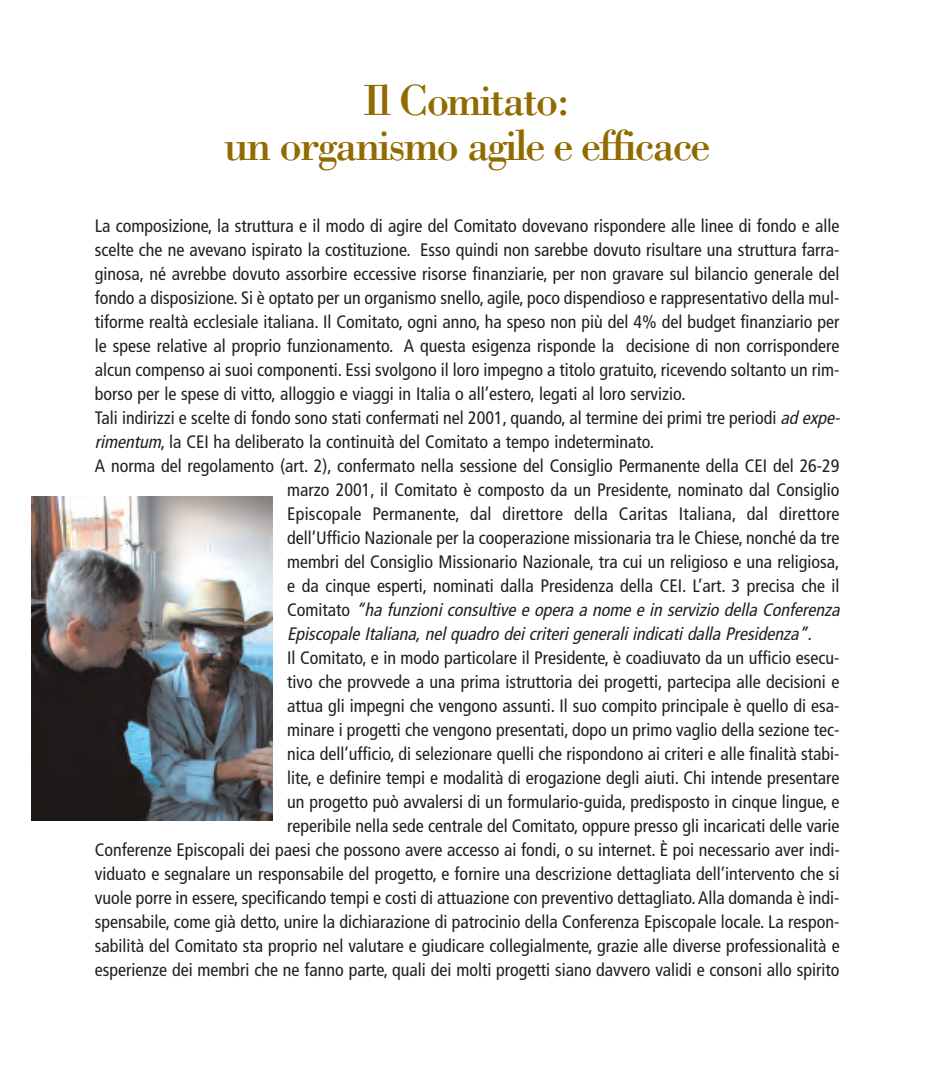
<style>
.page{position:relative;width:936px;height:1085px;background:#fff}
.page>*{position:absolute;margin:0;border:0;box-sizing:border-box;transform-origin:0 0}
.t1{font:45px/45px "Bodoni";letter-spacing:-.05em;color:#916b00;text-align:center}
.t2{font:condensed 18px "Frutiger";color:#231f20}
.t3{font:italic condensed 18px "Frutiger";color:#231f20}
.s1{font-style:italic}
.s2{font-style:normal}
</style>
<div class="page">
<img style="left:31px;top:496px;width:241px;height:324px">
<p class="t1" style="left:224px;top:76px;width:488px">Il Comitato:<br>un organismo agile e efficace</p>
<p class="t2" style="left:95px;top:218px;width:746px">La composizione, la struttura e il modo di agire del Comitato dovevano rispondere alle linee di fondo e alle</p>
<p class="t2" style="left:95px;top:242px;width:746px">scelte che ne avevano ispirato la costituzione. Esso quindi non sarebbe dovuto risultare una struttura farra-</p>
<p class="t2" style="left:95px;top:266px;width:746px">ginosa, né avrebbe dovuto assorbire eccessive risorse finanziarie, per non gravare sul bilancio generale del</p>
<p class="t2" style="left:95px;top:290px;width:746px">fondo a disposizione. Si è optato per un organismo snello, agile, poco dispendioso e rappresentativo della mul-</p>
<p class="t2" style="left:95px;top:314px;width:746px">tiforme realtà ecclesiale italiana. Il Comitato, ogni anno, ha speso non più del 4% del budget finanziario per</p>
<p class="t2" style="left:95px;top:338px;width:746px">le spese relative al proprio funzionamento. A questa esigenza risponde la decisione di non corrispondere</p>
<p class="t2" style="left:95px;top:362px;width:746px">alcun compenso ai suoi componenti. Essi svolgono il loro impegno a titolo gratuito, ricevendo soltanto un rim-</p>
<p class="t2" style="left:95px;top:386px;width:592px">borso per le spese di vitto, alloggio e viaggi in Italia o all’estero, legati al loro servizio.</p>
<p class="t2" style="left:95px;top:410px;width:749px">Tali indirizzi e scelte di fondo sono stati confermati nel 2001, quando, al termine dei primi tre periodi <span class="s1">ad expe-</span></p>
<p class="t2" style="left:95px;top:434px;width:560px"><span class="s1">rimentum</span>, la CEI ha deliberato la continuità del Comitato a tempo indeterminato.</p>
<p class="t2" style="left:95px;top:458px;width:746px">A norma del regolamento (art. 2), confermato nella sessione del Consiglio Permanente della CEI del 26-29</p>
<p class="t2" style="left:287px;top:482px;width:553px">marzo 2001, il Comitato è composto da un Presidente, nominato dal Consiglio</p>
<p class="t2" style="left:287px;top:506px;width:553px">Episcopale Permanente, dal direttore della Caritas Italiana, dal direttore</p>
<p class="t2" style="left:287px;top:530px;width:553px">dell’Ufficio Nazionale per la cooperazione missionaria tra le Chiese, nonché da tre</p>
<p class="t2" style="left:287px;top:554px;width:553px">membri del Consiglio Missionario Nazionale, tra cui un religioso e una religiosa,</p>
<p class="t2" style="left:287px;top:578px;width:553px">e da cinque esperti, nominati dalla Presidenza della CEI. L’art. 3 precisa che il</p>
<p class="t3" style="left:287px;top:602px;width:557px"><span class="s2">C o m i t a t o</span> “ha funzioni consultive e opera a nome e in servizio della Conferenza</p>
<p class="t3" style="left:287px;top:626px;width:529px">Episcopale Italiana,nelquadro deicriterigeneraliindicatidalla Presidenza”.</p>
<p class="t2" style="left:287px;top:650px;width:553px">Il Comitato, e in modo particolare il Presidente, è coadiuvato da un ufficio esecu-</p>
<p class="t2" style="left:287px;top:674px;width:553px">tivo che provvede a una prima istruttoria dei progetti, partecipa alle decisioni e</p>
<p class="t2" style="left:287px;top:698px;width:553px">attua gli impegni che vengono assunti. Il suo compito principale è quello di esa-</p>
<p class="t2" style="left:287px;top:722px;width:553px">minare i progetti che vengono presentati, dopo un primo vaglio della sezione tec-</p>
<p class="t2" style="left:287px;top:746px;width:553px">nica dell’ufficio, di selezionare quelli che rispondono ai criteri e alle finalità stabi-</p>
<p class="t2" style="left:287px;top:770px;width:553px">lite, e definire tempi e modalità di erogazione degli aiuti. Chi intende presentare</p>
<p class="t2" style="left:287px;top:794px;width:553px">un progetto può avvalersi di un formulario-guida, predisposto in cinque lingue, e</p>
<p class="t2" style="left:287px;top:818px;width:553px">reperibile nella sede centrale del Comitato, oppure presso gli incaricati delle varie</p>
<p class="t2" style="left:95px;top:842px;width:746px">Conferenze Episcopali dei paesi che possono avere accesso ai fondi, o su internet. È poi necessario aver indi-</p>
<p class="t2" style="left:95px;top:866px;width:746px">viduato e segnalare un responsabile del progetto, e fornire una descrizione dettagliata dell’intervento che si</p>
<p class="t2" style="left:95px;top:890px;width:746px">vuole porre in essere, specificando tempi e costi di attuazione con preventivo dettagliato.Alla domanda è indi-</p>
<p class="t2" style="left:95px;top:914px;width:746px">spensabile, come già detto, unire la dichiarazione di patrocinio della Conferenza Episcopale locale. La respon-</p>
<p class="t2" style="left:95px;top:938px;width:746px">sabilità del Comitato sta proprio nel valutare e giudicare collegialmente, grazie alle diverse professionalità e</p>
<p class="t2" style="left:95px;top:962px;width:746px">esperienze dei membri che ne fanno parte, quali dei molti progetti siano davvero validi e consoni allo spirito</p>
</div>
